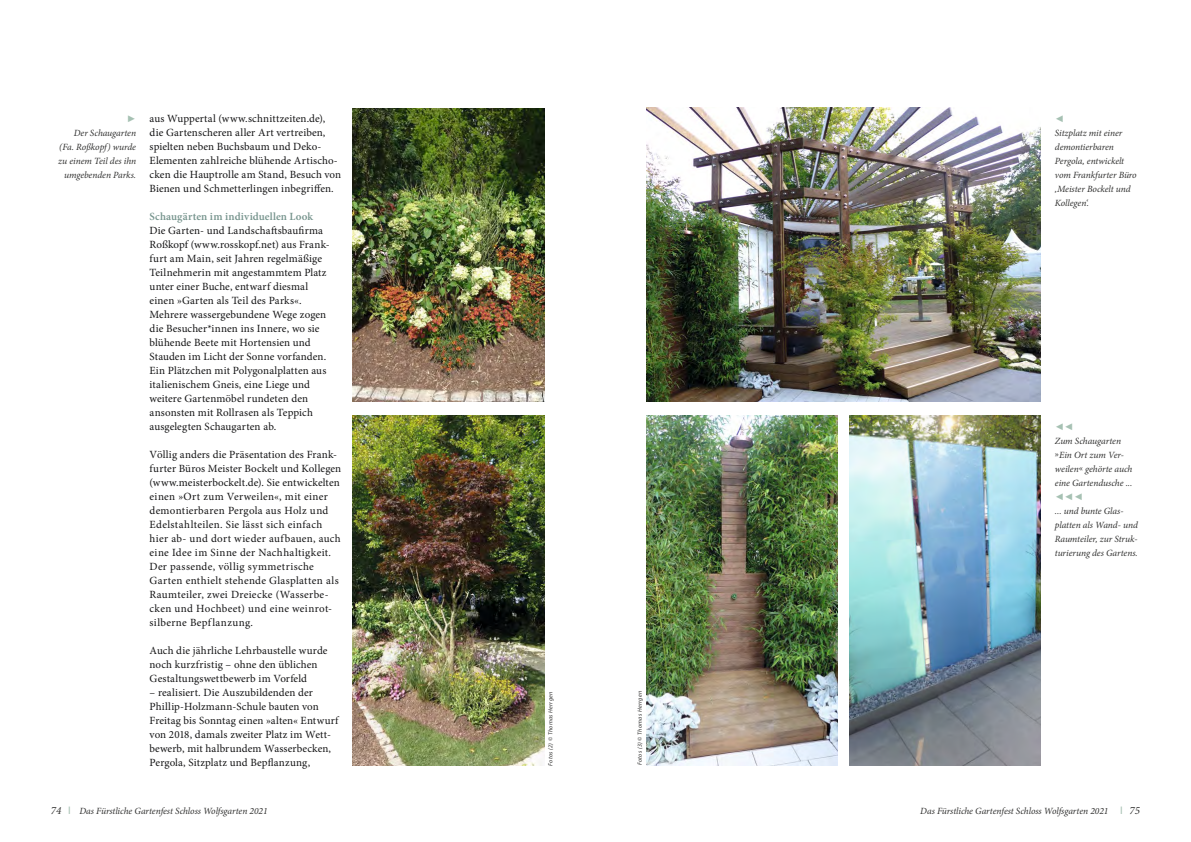
<style>
.page{position:relative;width:1191px;height:842px;background:#fff}
.page>*{position:absolute;margin:0;border:0;box-sizing:border-box;transform-origin:0 0}
.Copy{font:11px/14px "Minion Pro";letter-spacing:.015em;color:#141415}
.Copy-2{font:600 11px "Minion Pro";letter-spacing:.01em;color:#76948d}
.t1{font:italic 11px "Minion Pro";color:#313130}
.Bildunterschrift{font:italic 9.5px/14px "Minion Pro";letter-spacing:-.005em;color:#313130}
.Seitenzahl_Text{font:italic 9.5px "Minion Pro";letter-spacing:-.01em;color:#313130}
.Bildunterschrift-2{font:italic 9.5px "Arial";color:#a6c1b3}
.Copyright{font:italic 6px "Myriad Pro";letter-spacing:.05em;color:#313130}
.s1{font-style:normal}
.s2{font-family:"Myriad Pro";font-style:normal;font-size:11px;color:#a6c1b3}
</style>
<div class="page">
<img style="left:646px;top:107px;width:394px;height:295px">
<img style="left:353px;top:415px;width:191px;height:350px">
<img style="left:353px;top:108px;width:191px;height:294px">
<img style="left:646px;top:416px;width:191px;height:350px">
<img style="left:849px;top:416px;width:191px;height:350px">
<p class="Bildunterschrift-2" style="left:127px;top:112px;width:11px">►</p>
<p class="Bildunterschrift" style="left:58px;top:126px;width:79px;text-align:right">Der Schaugarten (Fa. Roßkopf) wurde zu einem Teil des ihn umgebenden Parks.</p>
<p class="Copy" style="left:150px;top:111px;width:193px">aus Wuppertal (www.schnittzeiten.de), die Gartenscheren aller Art vertreiben, spielten neben Buchsbaum und Deko-Elementen zahlreiche blühende Artischo&shy;cken die Hauptrolle am Stand, Besuch von Bienen und Schmetterlingen inbegriffen.</p>
<p class="Copy-2" style="left:150px;top:209px;width:165px">Schaugärten im individuellen Look</p>
<p class="Copy" style="left:150px;top:223px;width:182px">Die Garten- und Landschaftsbaufirma Roßkopf (www.rosskopf.net) aus Frank&shy;furt am Main, seit Jahren regelmäßige Teilnehmerin mit angestammtem Platz unter einer Buche, entwarf diesmal einen »Garten als Teil des Parks«.<br>Mehrere wassergebundene Wege zogen die Besucher*innen ins Innere, wo sie blühende Beete mit Hortensien und Stauden im Licht der Sonne vorfanden.<br>Ein Plätzchen mit Polygonalplatten aus italienischem Gneis, eine Liege und weitere Gartenmöbel rundeten den ansonsten mit Rollrasen als Teppich ausgelegten Schaugarten ab.</p>
<p class="Copy" style="left:150px;top:447px;width:193px">Völlig anders die Präsentation des Frank&shy;furter Büros Meister Bockelt und Kollegen (www.meisterbockelt.de). Sie entwickelten einen »Ort zum Verweilen«, mit einer demontierbaren Pergola aus Holz und Edelstahlteilen. Sie lässt sich einfach hier ab- und dort wieder aufbauen, auch eine Idee im Sinne der Nachhaltigkeit.<br>Der passende, völlig symmetrische Garten enthielt stehende Glasplatten als Raumteiler, zwei Dreiecke (Wasserbe&shy;cken und Hochbeet) und eine weinrot&shy;silberne Bepflanzung.</p>
<p class="Copy" style="left:150px;top:643px;width:179px">Auch die jährliche Lehrbaustelle wurde noch kurzfristig – ohne den üblichen<br>Gestaltungswettbewerb im Vorfeld</p>
<p class="Copy" style="left:150px;top:685px;width:190px">– realisiert. Die Auszubildenden der Phillip-Holzmann-Schule bauten von Freitag bis Sonntag einen »alten« Entwurf von 2018, damals zweiter Platz im Wett&shy;bewerb, mit halbrundem Wasserbecken, Pergola, Sitzplatz und Bepflanzung,</p>
<p class="Copyright" style="left:547px;top:766px;width:75px;rotate:-90deg">Fotos (2) © Thomas Herrgen</p>
<p class="Copyright" style="left:636px;top:765px;width:75px;rotate:-90deg">Fotos (3) © Thomas Herrgen</p>
<p class="Bildunterschrift-2" style="left:1054px;top:112px;width:11px">◄</p>
<p class="Bildunterschrift" style="left:1054px;top:126px;width:83px">Sitzplatz mit einer demontierbaren<br>Pergola, entwickelt vom Frankfurter Büro ‚Meister Bockelt und<br>Kollegen‘.</p>
<p class="Bildunterschrift-2" style="left:1054px;top:420px;width:20px">◄◄</p>
<p class="Bildunterschrift" style="left:1054px;top:434px;width:68px">Zum Schaugarten</p>
<p class="Bildunterschrift" style="left:1054px;top:448px;width:79px"><span class="s1">»</span>Ein Ort zum Ver&shy;weilen<span class="s1">«</span> gehörte auch eine Gartendusche ...</p>
<p class="Bildunterschrift-2" style="left:1054px;top:490px;width:30px">◄◄◄</p>
<p class="Bildunterschrift" style="left:1054px;top:504px;width:84px">... und bunte Glas&shy;platten als Wand- und<br>Raumteiler, zur Struk&shy;turierung des Gartens.</p>
<p class="Seitenzahl_Text" style="left:68px;top:804px;width:201px"><span class="s2">I</span> Das Fürstliche Gartenfest Schloss Wolfsgarten 2021</p>
<p class="Seitenzahl_Text" style="left:920px;top:804px;width:204px">Das Fürstliche Gartenfest Schloss Wolfsgarten 2021 <span class="s2">I</span></p>
<p class="t1" style="left:51px;top:802px;width:12px">74</p>
<p class="t1" style="left:1129px;top:802px;width:12px">75</p>
</div>
